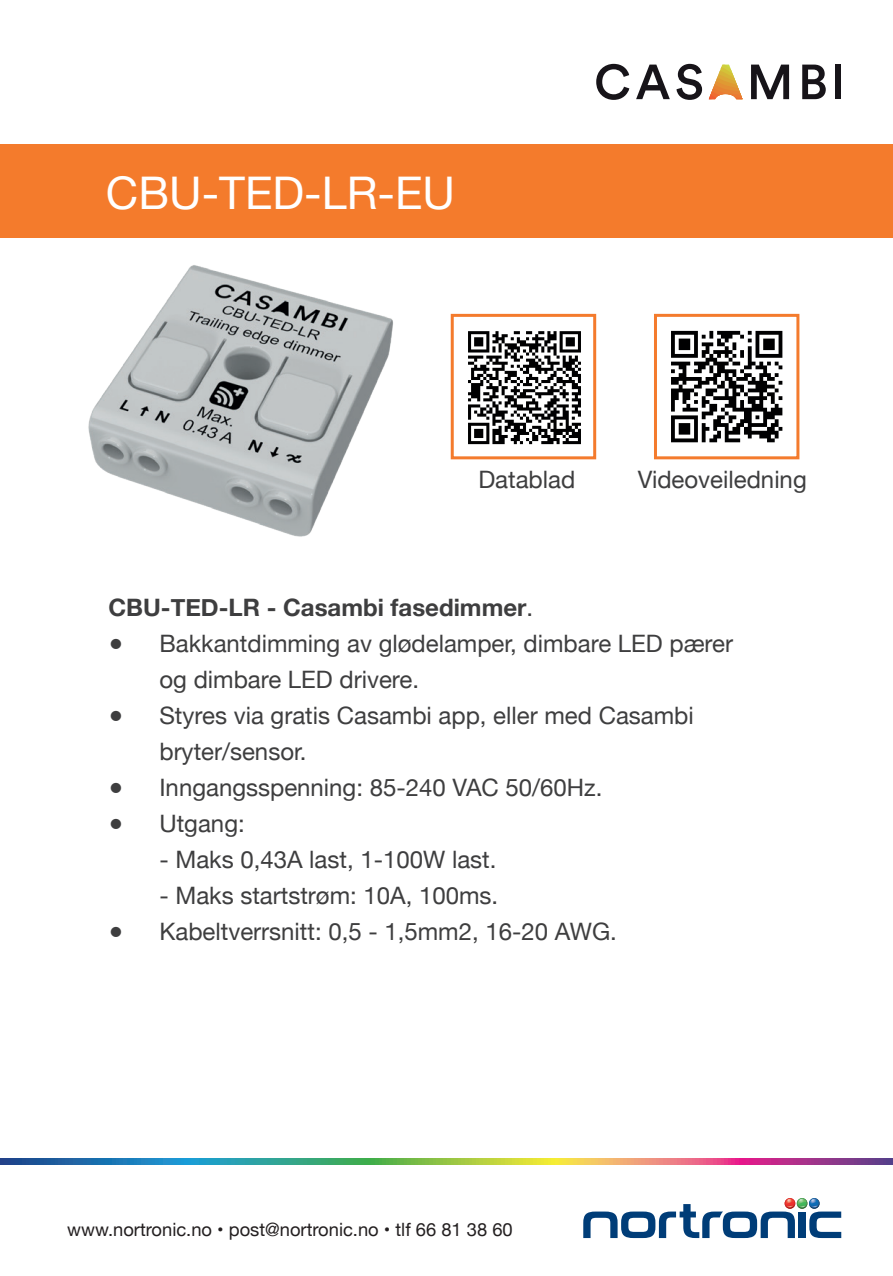
<style>
.page{position:relative;width:893px;height:1276px;background:#fff}
.page>*{position:absolute;margin:0;border:0;box-sizing:border-box;transform-origin:0 0}
.t1{font:45px "Helvetica Neue";color:#fff}
.t2{font:24px/36px "Helvetica Neue";color:#3e3e3f}
.t3{font:700 24px "Helvetica Neue";color:#3e3e3f}
.t4{font:18.3px "Helvetica Neue";color:#231f20}
.s1{font-weight:400}
</style>
<div class="page">
<svg style="left:583px;top:1198px;width:258px;height:40px"></svg>
<svg style="left:709px;top:65px;width:33px;height:34px"></svg>
<svg style="left:596px;top:64px;width:33px;height:36px"></svg>
<svg style="left:636px;top:65px;width:34px;height:34px"></svg>
<svg style="left:676px;top:64px;width:26px;height:36px"></svg>
<svg style="left:751px;top:65px;width:38px;height:34px"></svg>
<svg style="left:802px;top:65px;width:24px;height:34px"></svg>
<div style="left:835px;top:65px;width:6px;height:34px;background:#171419"></div>
<svg style="left:1px;top:1158px;width:892px;height:6px;background:#7e897f"></svg>
<div style="left:0;top:145px;width:893px;height:93px;background:#f47b2c"></div>
<img style="left:88px;top:265px;width:452px;height:272px">
<svg style="left:671px;top:331px;width:111px;height:111px"></svg>
<div style="left:654px;top:314px;width:145px;height:145px;border:3px solid #f47b2d"></div>
<div style="left:465px;top:328px;width:119px;height:119px;background:#fff"></div>
<svg style="left:468px;top:331px;width:113px;height:113px"></svg>
<div style="left:451px;top:314px;width:145px;height:145px;border:3px solid #f47b2d"></div>
<h1 class="t1" style="left:106px;top:160px;width:351px">CBU-TED-LR-EU</h1>
<p class="t2" style="left:478px;top:462px;width:98px">Datablad</p>
<p class="t2" style="left:638px;top:462px;width:170px">Videoveiledning</p>
<p class="t3" style="left:108px;top:588px;width:426px">CBU-TED-LR - Casambi fasedimmer<span class="s1">.</span></p>
<p class="t2" style="left:159px;top:627px;width:575px;text-indent:-51px">● Bakkantdimming av glødelamper, dimbare LED pærer og dimbare LED drivere.</p>
<p class="t2" style="left:159px;top:699px;width:536px;text-indent:-51px">● Styres via gratis Casambi app, eller med Casambi bryter/sensor.</p>
<p class="t2" style="left:108px;top:771px;width:496px">● Inngangsspenning: 85-240 VAC 50/60Hz.</p>
<p class="t2" style="left:108px;top:807px;width:138px">● Utgang:</p>
<p class="t2" style="left:159px;top:843px;width:339px">- Maks 0,43A last, 1-100W last.</p>
<p class="t2" style="left:159px;top:879px;width:340px">- Maks startstrøm: 10A, 100ms.</p>
<p class="t2" style="left:108px;top:915px;width:510px">● Kabeltverrsnitt: 0,5 - 1,5mm2, 16-20 AWG.</p>
<p class="t4" style="left:67px;top:1216px;width:447px">www.nortronic.no • post@nortronic.no • tlf 66 81 38 60</p>
</div>
